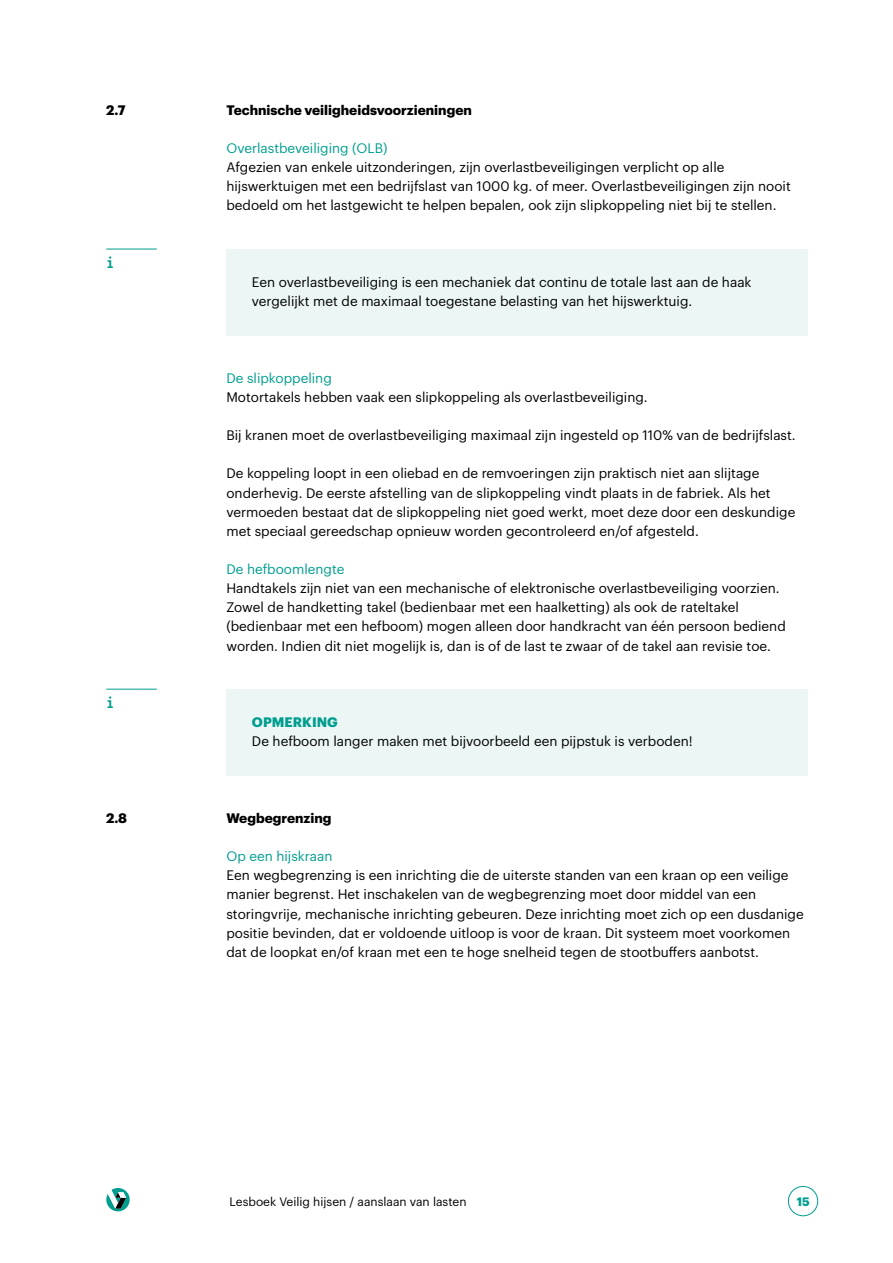
<style>
.page{position:relative;width:893px;height:1263px;background:#fff}
.page>*{position:absolute;margin:0;border:0;box-sizing:border-box;transform-origin:0 0}
.t1{font:700 16.5px "Inconsolata";color:#009e8f}
.t2{font:13.5px/19.2px "Graphik";color:#000}
.t3{font:13.5px "Graphik";color:#009e8f}
.t4{font:700 13.5px "Graphik";color:#000}
.t5{font:700 13.5px "Graphik";color:#009e8f}
.t6{font:12px "Graphik";color:#000}
.t7{font:700 12px "Graphik";color:#009e8f}
</style>
<div class="page">
<div style="left:788px;top:1186px;width:30px;height:30px;border:1px solid #009e8f;border-radius:50%"></div>
<svg style="left:106px;top:1188px;width:24px;height:23px"></svg>
<div style="left:226px;top:249px;width:582px;height:87px;background:#ecf6f5"></div>
<hr style="left:106px;top:249px;width:51px;height:1px;background:#009e8f">
<div style="left:226px;top:689px;width:582px;height:87px;background:#ecf6f5"></div>
<hr style="left:106px;top:689px;width:51px;height:1px;background:#009e8f">
<p class="t4" style="left:106px;top:99px;width:21px">2.7</p>
<p class="t1" style="left:106px;top:251px;width:10px">i</p>
<p class="t1" style="left:106px;top:691px;width:10px">i</p>
<p class="t4" style="left:106px;top:807px;width:22px">2.8</p>
<p class="t4" style="left:226px;top:99px;width:247px">Technische veiligheidsvoorzieningen</p>
<p class="t3" style="left:226px;top:138px;width:163px">Overlastbeveiliging (OLB)</p>
<p class="t2" style="left:226px;top:157px;width:566px">Afgezien van enkele uitzonderingen, zijn overlastbeveiligingen verplicht op alle hijswerktuigen met een bedrijfslast van 1000 kg. of meer. Overlastbeveiligingen zijn nooit bedoeld om het lastgewicht te helpen bepalen, ook zijn slipkoppeling niet bij te stellen.</p>
<p class="t2" style="left:252px;top:271px;width:501px">Een overlastbeveiliging is een mechaniek dat continu de totale last aan de haak vergelijkt met de maximaal toegestane belasting van het hijswerktuig.</p>
<p class="t3" style="left:226px;top:368px;width:107px">De slipkoppeling</p>
<p class="t2" style="left:226px;top:386px;width:423px">Motortakels hebben vaak een slipkoppeling als overlastbeveiliging.</p>
<p class="t2" style="left:226px;top:424px;width:571px">Bij kranen moet de overlastbeveiliging maximaal zijn ingesteld op 110% van de bedrijfslast.</p>
<p class="t2" style="left:226px;top:463px;width:570px">De koppeling loopt in een oliebad en de remvoeringen zijn praktisch niet aan slijtage onderhevig. De eerste afstelling van de slipkoppeling vindt plaats in de fabriek. Als het vermoeden bestaat dat de slipkoppeling niet goed werkt, moet deze door een deskundige met speciaal gereedschap opnieuw worden gecontroleerd en/of afgesteld.</p>
<p class="t3" style="left:226px;top:559px;width:120px">De hefboomlengte</p>
<p class="t2" style="left:226px;top:578px;width:561px">Handtakels zijn niet van een mechanische of elektronische overlastbeveiliging voorzien.<br>Zowel de handketting takel (bedienbaar met een haalketting) als ook de rateltakel (bedienbaar met een hefboom) mogen alleen door handkracht van één persoon bediend worden. Indien dit niet mogelijk is, dan is of de last te zwaar of de takel aan revisie toe.</p>
<p class="t5" style="left:252px;top:712px;width:87px">OPMERKING</p>
<p class="t2" style="left:252px;top:731px;width:442px">De hefboom langer maken met bijvoorbeeld een pijpstuk is verboden!</p>
<p class="t4" style="left:226px;top:807px;width:107px">Wegbegrenzing</p>
<p class="t3" style="left:226px;top:846px;width:108px">Op een hijskraan</p>
<p class="t2" style="left:226px;top:865px;width:579px">Een wegbegrenzing is een inrichting die de uiterste standen van een kraan op een veilige manier begrenst. Het inschakelen van de wegbegrenzing moet door middel van een storingvrije, mechanische inrichting gebeuren. Deze inrichting moet zich op een dusdanige positie bevinden, dat er voldoende uitloop is voor de kraan. Dit systeem moet voorkomen dat de loopkat en/of kraan met een te hoge snelheid tegen de stootbuffers aanbotst.</p>
<p class="t6" style="left:230px;top:1192px;width:239px">Lesboek Veilig hijsen / aanslaan van lasten</p>
<p class="t7" style="left:797px;top:1192px;width:14px">15</p>
</div>
